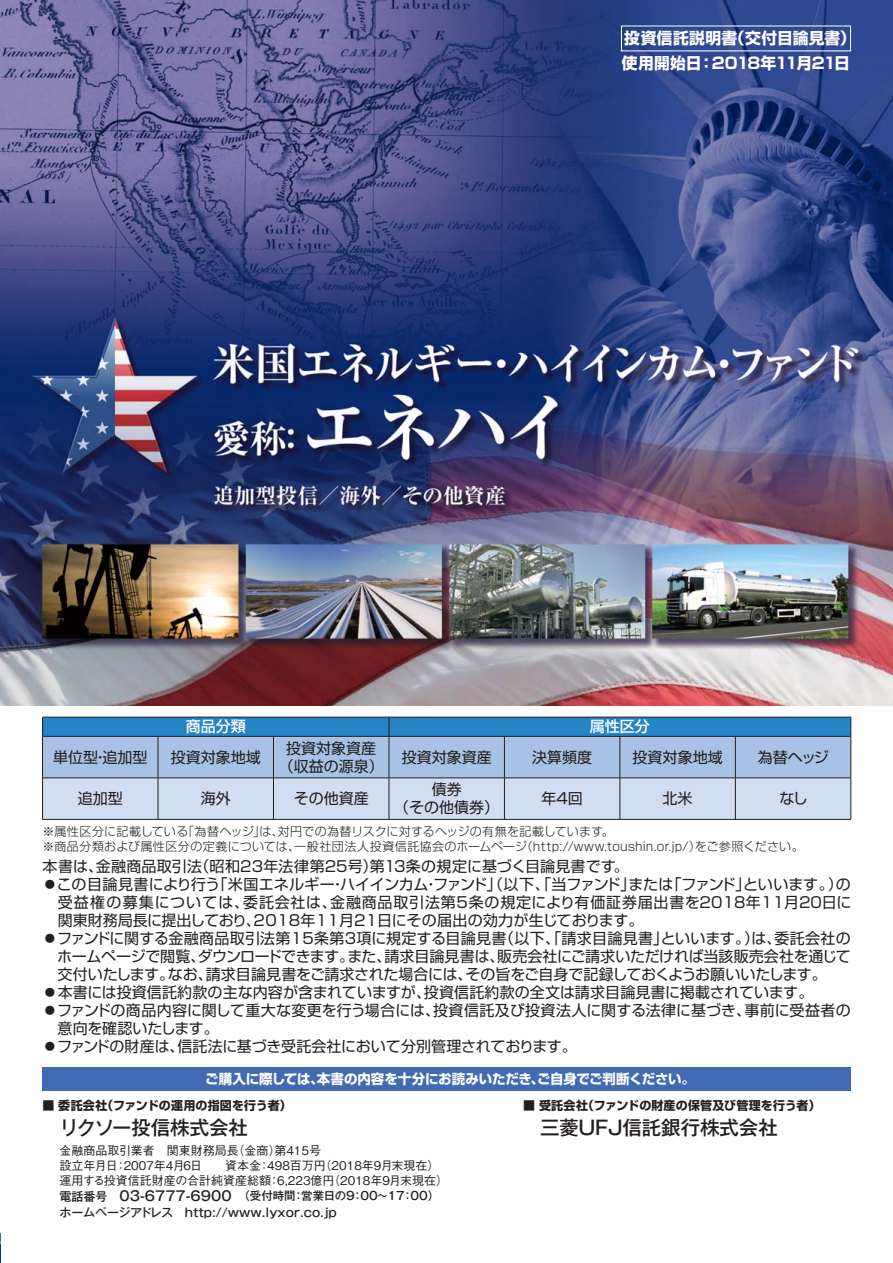
<style>
.page{position:relative;width:893px;height:1263px;background:#fff}
.page>*{position:absolute;margin:0;border:0;box-sizing:border-box;transform-origin:0 0}
.t1{font:19.5px "Gothic MB101 Pro Medium 90 pv RKSJ H";letter-spacing:-.01em;color:#231f20}
.t2{font:15.75px/24.9px "Shin Go Pro Bold 90 pv RKSJ H";letter-spacing:.005em;color:#fff}
.t3{font:15px/18px "Shin Go Pro Regular 90 pv RKSJ H";color:#231f20;text-align:justify}
.t4{font:15px "Shin Go Pro Medium 90 pv RKSJ H";color:#fff}
.t5{font:13.5px "Shin Go Pro Bold 90 pv RKSJ H";letter-spacing:-.02em;color:#fff}
.t6{font:12px/15px "Shin Go Pro Light 90 pv RKSJ H";letter-spacing:.02em;color:#231f20}
.t7{font:12px/15px "Gothic BBB Pro Medium 90 pv RKSJ H";color:#231f20}
.t8{font:12px "Shin Go Pro Bold 90 pv RKSJ H";letter-spacing:.01em;color:#231f20}
.t9{font:12px "Gothic MB101 Pro Medium 90 pv RKSJ H";color:#231f20}
.t10{font:11.4px "Gothic MB101 Pro Medium 90 pv RKSJ H";color:#231f20}
.s1{font-family:"Gothic MB101 Pro Regular 90 pv RKSJ H"}
.s2{font-size:12px}
.s3{font-size:13.5px}
</style>
<div class="page">
<img style="left:0;top:0;width:892px;height:706px">
<svg style="left:42px;top:717px;width:809px;height:102px;background:#9dbee0"></svg>
<hr style="left:42px;top:736px;width:116px;height:1px;background:#231f20">
<hr style="left:42px;top:737px;width:1px;height:41px;background:#231f20">
<hr style="left:158px;top:736px;width:115px;height:1px;background:#231f20">
<hr style="left:158px;top:737px;width:1px;height:41px;background:#231f20">
<hr style="left:273px;top:736px;width:116px;height:1px;background:#231f20">
<hr style="left:273px;top:737px;width:1px;height:41px;background:#231f20">
<hr style="left:389px;top:736px;width:115px;height:1px;background:#231f20">
<hr style="left:388px;top:737px;width:1px;height:41px;background:#231f20">
<hr style="left:504px;top:736px;width:116px;height:1px;background:#231f20">
<hr style="left:504px;top:737px;width:1px;height:41px;background:#231f20">
<hr style="left:620px;top:736px;width:115px;height:1px;background:#231f20">
<hr style="left:619px;top:737px;width:1px;height:41px;background:#231f20">
<hr style="left:735px;top:736px;width:116px;height:1px;background:#231f20">
<hr style="left:735px;top:737px;width:1px;height:41px;background:#231f20">
<hr style="left:850px;top:737px;width:1px;height:41px;background:#231f20">
<hr style="left:42px;top:778px;width:116px;height:1px;background:#231f20">
<hr style="left:42px;top:778px;width:1px;height:41px;background:#231f20">
<hr style="left:158px;top:778px;width:115px;height:1px;background:#231f20">
<hr style="left:158px;top:778px;width:1px;height:41px;background:#231f20">
<hr style="left:273px;top:778px;width:116px;height:1px;background:#231f20">
<hr style="left:273px;top:778px;width:1px;height:41px;background:#231f20">
<hr style="left:389px;top:778px;width:115px;height:1px;background:#231f20">
<hr style="left:389px;top:778px;width:1px;height:41px;background:#231f20">
<hr style="left:504px;top:778px;width:116px;height:1px;background:#231f20">
<hr style="left:504px;top:778px;width:1px;height:41px;background:#231f20">
<hr style="left:620px;top:778px;width:115px;height:1px;background:#231f20">
<hr style="left:619px;top:778px;width:1px;height:41px;background:#231f20">
<hr style="left:735px;top:778px;width:116px;height:1px;background:#231f20">
<hr style="left:735px;top:778px;width:1px;height:41px;background:#231f20">
<hr style="left:850px;top:778px;width:1px;height:41px;background:#231f20">
<hr style="left:42px;top:819px;width:809px;height:1px;background:#231f20">
<div style="left:43px;top:1067px;width:807px;height:24px;background:#426ab3"></div>
<p class="t2" style="left:622px;top:28px;width:235px">投資信託説明書（交付目論見書）使用開始日：2018年11月21日</p>
<p class="t4" style="left:186px;top:721px;width:62px">商品分類</p>
<p class="t4" style="left:590px;top:721px;width:62px">属性区分</p>
<p class="t3" style="left:53px;top:750px;width:96px">単位型・追加型</p>
<p class="t3" style="left:171px;top:750px;width:92px">投資対象地域</p>
<p class="t3" style="left:279px;top:741px;width:107px;text-align:center">投資対象資産（収益の源泉）</p>
<p class="t3" style="left:401px;top:750px;width:92px">投資対象資産</p>
<p class="t3" style="left:532px;top:750px;width:62px">決算頻度</p>
<p class="t3" style="left:632px;top:750px;width:92px">投資対象地域</p>
<p class="t3" style="left:758px;top:750px;width:72px">為替ヘッジ</p>
<p class="t3" style="left:78px;top:792px;width:47px">追加型</p>
<p class="t3" style="left:201px;top:792px;width:32px">海外</p>
<p class="t3" style="left:294px;top:792px;width:77px">その他資産</p>
<p class="t3" style="left:394px;top:783px;width:107px;text-align:center">債券<br>（その他債券）</p>
<p class="t3" style="left:541px;top:792px;width:43px">年4回</p>
<p class="t3" style="left:662px;top:792px;width:32px">北米</p>
<p class="t3" style="left:779px;top:792px;width:30px">なし</p>
<p class="t6" style="left:43px;top:825px;width:762px">※属性区分に記載している「為替ヘッジ」は、対円での為替リスクに対するヘッジの有無を記載しています。<br>※商品分類および属性区分の定義については、一般社団法人投資信託協会のホームページ（http://www.toushin.or.jp/）をご参照ください。</p>
<p class="t3" style="left:43px;top:860px;width:588px">本書は、金融商品取引法（昭和23年法律第25号）第13条の規定に基づく目論見書です。</p>
<p class="t3" style="left:58px;top:878px;width:795px;text-indent:-15px"><span class="s1">●</span>この目論見書により行う「米国エネルギー・ハイインカム・ファンド」（以下、「当ファンド」または「ファンド」といいます。）の受益権の募集については、委託会社は、金融商品取引法第5条の規定により有価証券届出書を2018年11月20日に関東財務局長に提出しており、2018年11月21日にその届出の効力が生じております。</p>
<p class="t3" style="left:57px;top:932px;width:795px;text-indent:-15px"><span class="s1">●</span>ファンドに関する金融商品取引法第15条第3項に規定する目論見書（以下、「請求目論見書」といいます。）は、委託会社のホームページで閲覧、ダウンロードできます。また、請求目論見書は、販売会社にご請求いただければ当該販売会社を通じて交付いたします。なお、請求目論見書をご請求された場合には、その旨をご自身で記録しておくようお願いいたします。</p>
<p class="t3" style="left:43px;top:986px;width:772px"><span class="s1">●</span>本書には投資信託約款の主な内容が含まれていますが、投資信託約款の全文は請求目論見書に掲載されています。</p>
<p class="t3" style="left:58px;top:1004px;width:794px;text-indent:-15px"><span class="s1">●</span>ファンドの商品内容に関して重大な変更を行う場合には、投資信託及び投資法人に関する法律に基づき、事前に受益者の意向を確認いたします。</p>
<p class="t3" style="left:43px;top:1040px;width:536px"><span class="s1">●</span>ファンドの財産は、信託法に基づき受託会社において分別管理されております。</p>
<p class="t5" style="left:205px;top:1074px;width:491px">ご購入に際しては、本書の内容を十分にお読みいただき、ご自身でご判断ください。</p>
<p class="t8" style="left:43px;top:1101px;width:250px">■ 委託会社（ファンドの運用の指図を行う者）</p>
<h1 class="t1" style="left:60px;top:1120px;width:190px">リクソー投信株式会社</h1>
<p class="t7" style="left:60px;top:1144px;width:390px">金融商品取引業者　関東財務局長（金商）第415号<br>設立年月日：2007年4月6日　　資本金：498百万円（2018年9月末現在）運用する投資信託財産の合計純資産総額：6,223億円（2018年9月末現在）</p>
<p class="t10" style="left:60px;top:1192px;width:381px"><span class="s2">電話番号　</span><span class="s3">03-6777-6900</span> （受付時間：営業日の9：00～17：00）</p>
<p class="t9" style="left:59px;top:1208px;width:279px">ホームページアドレス　http://www.lyxor.co.jp</p>
<p class="t8" style="left:523px;top:1101px;width:299px">■ 受託会社（ファンドの財産の保管及び管理を行う者）</p>
<h1 class="t1" style="left:540px;top:1120px;width:239px">三菱UFJ信託銀行株式会社</h1>
</div>
